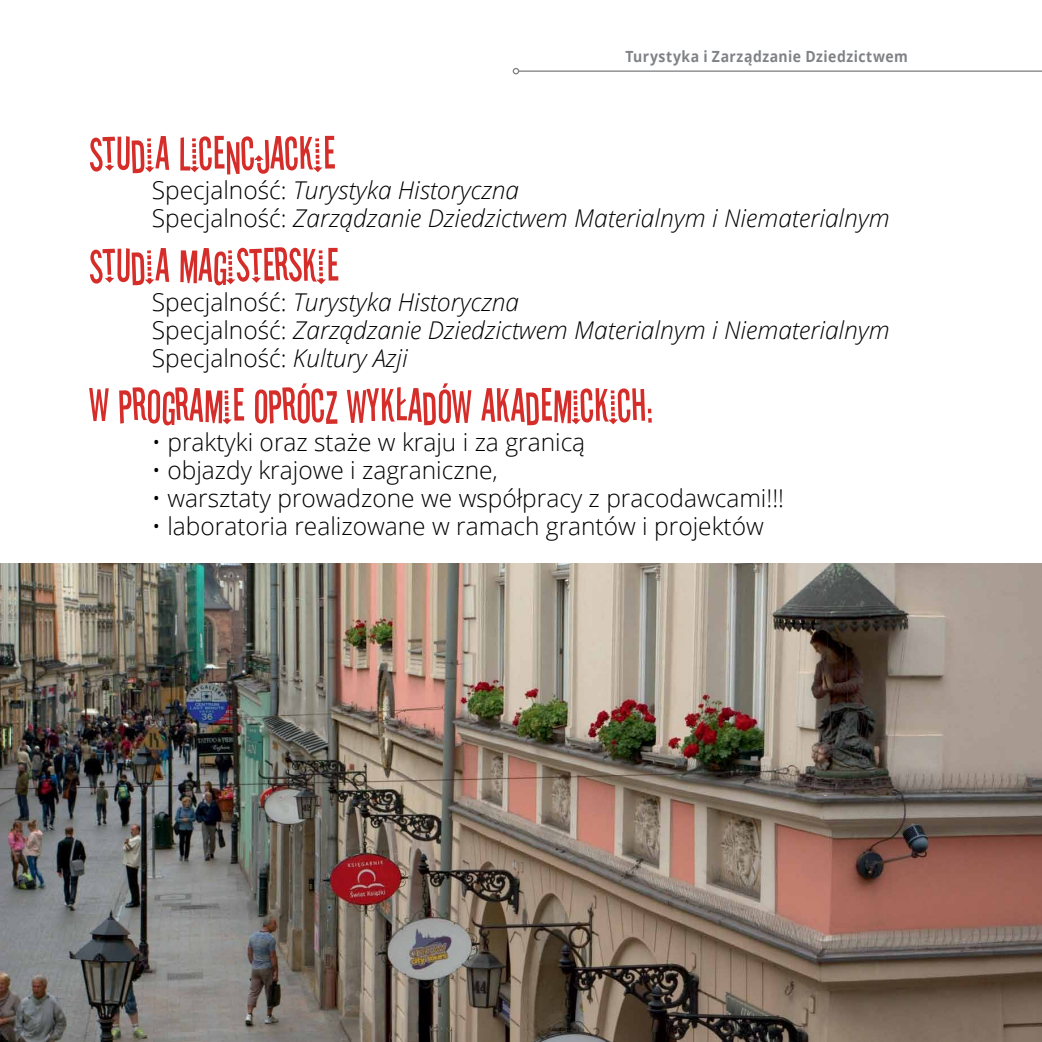
<style>
.page{position:relative;width:1042px;height:1042px;background:#fff}
.page>*{position:absolute;margin:0;border:0;box-sizing:border-box;transform-origin:0 0}
.t1{font:52.5px "Stereofidelic";color:#d52e2a}
.t2{font:italic 300 24.5px/28px "Open Sans";color:#000}
.t3{font:300 24.5px "Open Sans";color:#000}
.t4{font:700 15.4px "Open Sans";letter-spacing:.035em;color:#808285;scale:.91 1}
.s1{font-style:normal}
</style>
<div class="page">
<img style="left:1px;top:563px;width:1041px;height:479px">
<hr style="left:518px;top:70px;width:524px;height:2px;background:#808285">
<svg style="left:513px;top:68px;width:6px;height:6px"></svg>
<p class="t4" style="left:625px;top:46px;width:312px">Turystyka i Zarządzanie Dziedzictwem</p>
<h1 class="t1" style="left:89px;top:129px;width:248px">STUDIA LICENCJACKIE</h1>
<p class="t2" style="left:152px;top:175px;width:739px"><span class="s1">Specjalność:</span> Turystyka Historyczna<br><span class="s1">Specjalność:</span> Zarządzanie Dziedzictwem Materialnym i Niematerialnym</p>
<h1 class="t1" style="left:89px;top:241px;width:251px">STUDIA MAGISTERSKIE</h1>
<p class="t2" style="left:152px;top:287px;width:739px"><span class="s1">Specjalność:</span> Turystyka Historyczna<br><span class="s1">Specjalność:</span> Zarządzanie Dziedzictwem Materialnym i Niematerialnym<br><span class="s1">Specjalność:</span> Kultury Azji</p>
<h1 class="t1" style="left:89px;top:381px;width:564px">W PROGRAMIE OPRÓCZ WYKŁADÓW AKADEMICKICH:</h1>
<p class="t3" style="left:152px;top:425px;width:435px">• praktyki oraz staże w kraju i za granicą</p>
<p class="t3" style="left:152px;top:453px;width:347px">• objazdy krajowe i zagraniczne,</p>
<p class="t3" style="left:152px;top:481px;width:634px">• warsztaty prowadzone we współpracy z pracodawcami!!!</p>
<p class="t3" style="left:152px;top:509px;width:613px">• laboratoria realizowane w ramach grantów i projektów</p>
</div>
